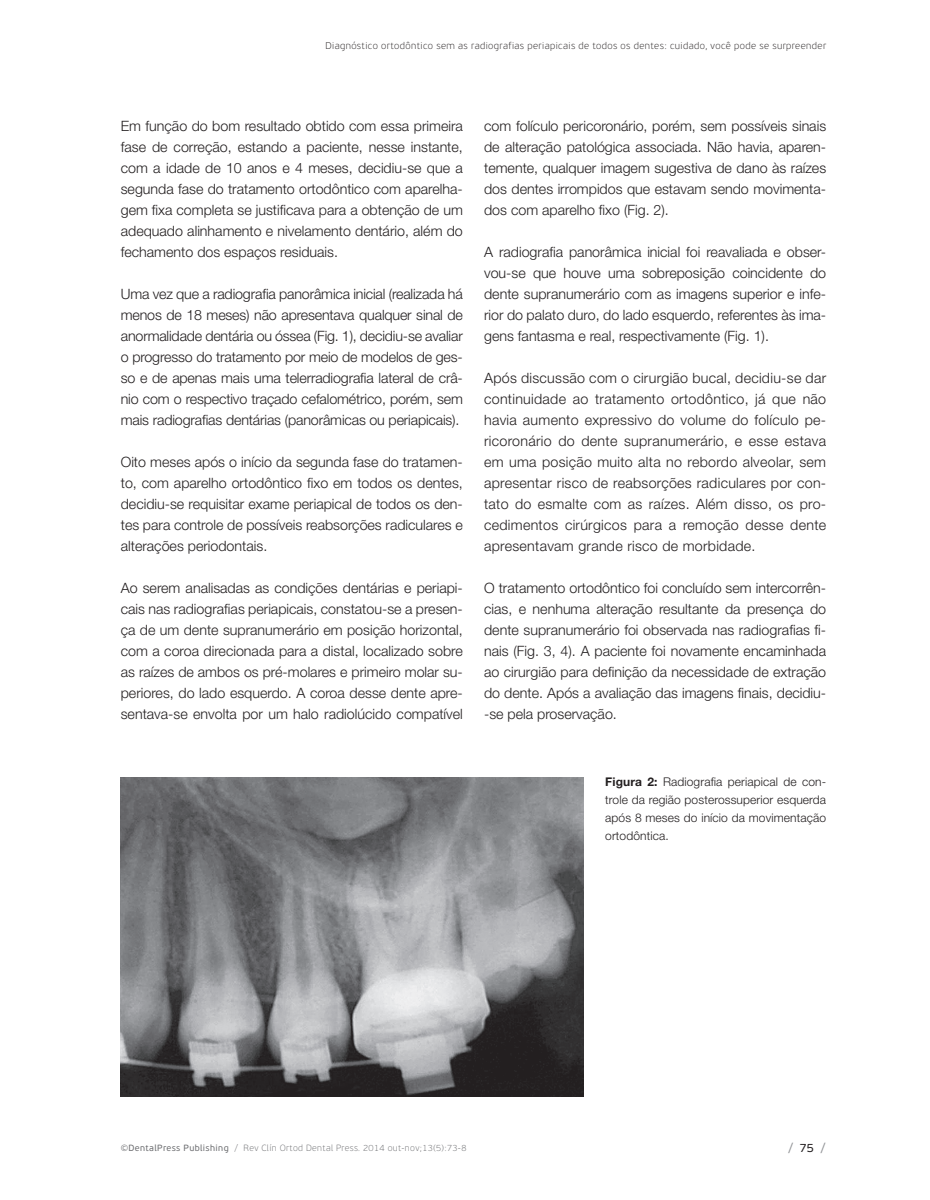
<style>
.page{position:relative;width:930px;height:1200px;background:#fff}
.page>*{position:absolute;margin:0;border:0;box-sizing:border-box;transform-origin:0 0}
.t1{font:300 14.25px/21px "Helvetica Neue LT Pro";color:#231f20;text-align:justify}
.t2{font:300 12px/18px "Helvetica Neue LT Pro";letter-spacing:.01em;color:#231f20;text-align:justify}
.t3{font:12px "Embraco Beau Sans";color:#939598}
.t4{font:100 9.75px "Embraco Beau Sans";letter-spacing:.04em;color:#231f20}
.t5{font:100 9px "Embraco Beau Sans";letter-spacing:.04em;color:#6c6d70}
.s1{font-weight:700}
.s2{font-weight:400}
.s3{color:#231f20}
</style>
<div class="page">
<img style="left:121px;top:777px;width:463px;height:319px">
<p class="t4" style="left:325px;top:40px;width:502px">Diagnóstico ortodôntico sem as radiografias periapicais de todos os dentes: cuidado, você pode se surpreender</p>
<p class="t1" style="left:121px;top:115px;width:344px">Em função do bom resultado obtido com essa primeira fase de correção, estando a paciente, nesse instante, com a idade de 10 anos e 4 meses, decidiu-se que a segunda fase do tratamento ortodôntico com aparelha&shy;gem fixa completa se justificava para a obtenção de um adequado alinhamento e nivelamento dentário, além do fechamento dos espaços residuais.</p>
<p class="t1" style="left:121px;top:283px;width:344px">Uma vez que a radiografia panorâmica inicial (realizada há menos de 18 meses) não apresentava qualquer sinal de anormalidade dentária ou óssea (Fig. 1), decidiu-se avaliar o progresso do tratamento por meio de modelos de ges&shy;so e de apenas mais uma telerradiografia lateral de crâ&shy;nio com o respectivo traçado cefalométrico, porém, sem mais radiografias dentárias (panorâmicas ou periapicais).</p>
<p class="t1" style="left:121px;top:451px;width:344px">Oito meses após o início da segunda fase do tratamen&shy;to, com aparelho ortodôntico fixo em todos os dentes, decidiu-se requisitar exame periapical de todos os den&shy;tes para controle de possíveis reabsorções radiculares e alterações periodontais.</p>
<p class="t1" style="left:121px;top:577px;width:344px">Ao serem analisadas as condições dentárias e periapi&shy;cais nas radiografias periapicais, constatou-se a presen&shy;ça de um dente supranumerário em posição horizontal, com a coroa direcionada para a distal, localizado sobre as raízes de ambos os pré-molares e primeiro molar su&shy;periores, do lado esquerdo. A coroa desse dente apre&shy;sentava-se envolta por um halo radiolúcido compatível</p>
<p class="t1" style="left:484px;top:116px;width:344px">com folículo pericoronário, porém, sem possíveis sinais de alteração patológica associada. Não havia, aparen&shy;temente, qualquer imagem sugestiva de dano às raízes dos dentes irrompidos que estavam sendo movimenta&shy;dos com aparelho fixo (Fig. 2).</p>
<p class="t1" style="left:484px;top:241px;width:344px">A radiografia panorâmica inicial foi reavaliada e obser&shy;vou-se que houve uma sobreposição coincidente do dente supranumerário com as imagens superior e infe&shy;rior do palato duro, do lado esquerdo, referentes às ima&shy;gens fantasma e real, respectivamente (Fig. 1).</p>
<p class="t1" style="left:484px;top:367px;width:344px">Após discussão com o cirurgião bucal, decidiu-se dar continuidade ao tratamento ortodôntico, já que não havia aumento expressivo do volume do folículo pe&shy;ricoronário do dente supranumerário, e esse estava em uma posição muito alta no rebordo alveolar, sem apresentar risco de reabsorções radiculares por con&shy;tato do esmalte com as raízes. Além disso, os pro&shy;cedimentos cirúrgicos para a remoção desse dente apresentavam grande risco de morbidade.</p>
<p class="t1" style="left:484px;top:577px;width:344px">O tratamento ortodôntico foi concluído sem intercorrên&shy;cias, e nenhuma alteração resultante da presença do dente supranumerário foi observada nas radiografias fi&shy;nais (Fig. 3, 4). A paciente foi novamente encaminhada ao cirurgião para definição da necessidade de extração do dente. Após a avaliação das imagens finais, decidiu--se pela proservação.</p>
<p class="t2" style="left:605px;top:772px;width:222px"><span class="s1">Figura 2:</span> Radiografia periapical de con&shy;trole da região posterossuperior esquerda após 8 meses do início da movimentação ortodôntica.</p>
<p class="t5" style="left:121px;top:1143px;width:347px"><span class="s2">©DentalPress Publishing</span> / Rev Clín Ortod Dental Press. 2014 out-nov;13(5):73-8</p>
<p class="t3" style="left:788px;top:1140px;width:39px">/ <span class="s3">75</span> /</p>
</div>
